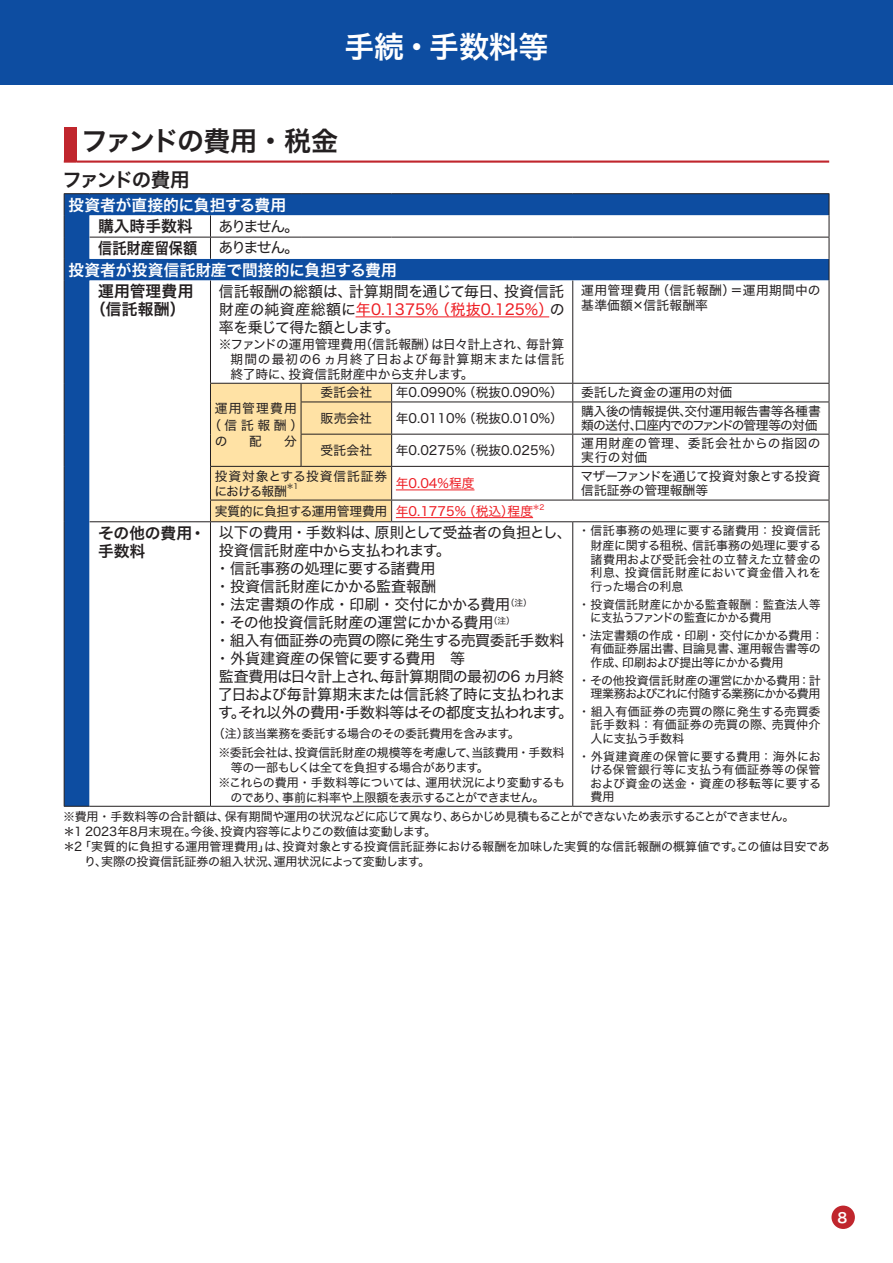
<style>
.page{position:relative;width:893px;height:1263px;background:#fff}
.page>*{position:absolute;margin:0;border:0;box-sizing:border-box;transform-origin:0 0}
.t1{font:30px "Hira Kaku Std N W6";letter-spacing:-.005em;color:#fff}
.t2{font:27px "Hira Kaku Std N W6";letter-spacing:-.085em;color:#231f20}
.t3{font:19.5px "Hira Kaku Std N W6";letter-spacing:-.1em;color:#231f20}
.t4{font:15.75px "Hira Kaku Std N W6";color:#fff}
.t5{font:15.75px/18px "Hira Kaku Std N W6";color:#231f20;text-align:center}
.t6{font:15.75px "Hira Kaku Std N W6";color:#231f20;scale:.9 1}
.t7{font:15px/18px "Hira Kaku Std N W4";letter-spacing:-.03em;color:#231f20;text-align:justify}
.t8{font:13.8px "Hira Kaku Std N W6";color:#fff}
.t9{font:12.75px/15px "Hira Kaku Std N W4";color:#231f20;text-align:justify}
.t10{font:12.75px/13.5px "Hira Kaku Std N W4";letter-spacing:-.035em;color:#231f20}
.t11{font:12.75px/15px "Hira Kaku Std N W4";letter-spacing:.025em;color:#231f20}
.t12{font:12.75px/13.5px "Hira Kaku Std N W4";letter-spacing:.045em;color:#231f20}
.t13{font:12.75px/15px "Hira Kaku Std N W4";letter-spacing:.02em;color:#231f20}
.t14{font:12.75px "Hira Kaku Std N W4";color:#ee1d23}
.t15{font:12px/13.5px "Hira Kaku Std N W4";letter-spacing:-.015em;color:#231f20}
.t16{font:12px "Hira Kaku Std N W4";letter-spacing:-.05em;color:#231f20}
.t17{font:12px/13.5px "Hira Kaku Std N W4";letter-spacing:-.065em;color:#231f20;text-align:right}
.t18{font:12px "Hira Kaku Std N W4";letter-spacing:-.045em;color:#231f20}
.t19{font:7.5px "Hira Kaku Std N W4";color:#231f20}
.t20{font:7.5px "Hira Kaku Std N W4";color:#ee1d23}
.s1{color:#ee1d23}
</style>
<div class="page">
<div style="left:831px;top:1205px;width:24px;height:24px;background:#c0262d;border-radius:50%"></div>
<div style="left:0;top:0;width:893px;height:85px;background:#0d4da1"></div>
<div style="left:64px;top:128px;width:13px;height:34px;background:#c0262d"></div>
<svg style="left:64px;top:162px;width:13px;height:1px"></svg>
<hr style="left:77px;top:161px;width:752px;height:2px;background:#c0262d">
<div style="left:65px;top:194px;width:764px;height:612px;background:#0d4da1"></div>
<svg style="left:90px;top:215px;width:739px;height:591px"></svg>
<hr style="left:210px;top:237px;width:91px;height:1px;background:#231f20">
<hr style="left:301px;top:237px;width:91px;height:1px;background:#231f20">
<hr style="left:392px;top:237px;width:181px;height:1px;background:#231f20">
<hr style="left:573px;top:237px;width:256px;height:1px;background:#231f20">
<hr style="left:210px;top:280px;width:1px;height:103px;background:#231f20">
<hr style="left:90px;top:521px;width:120px;height:1px;background:#231f20">
<hr style="left:90px;top:806px;width:120px;height:1px;background:#231f20">
<hr style="left:210px;top:522px;width:1px;height:284px;background:#231f20">
<hr style="left:572px;top:522px;width:1px;height:284px;background:#231f20">
<hr style="left:829px;top:522px;width:1px;height:284px;background:#231f20">
<hr style="left:210px;top:806px;width:91px;height:1px;background:#231f20">
<hr style="left:301px;top:806px;width:91px;height:1px;background:#231f20">
<hr style="left:392px;top:806px;width:181px;height:1px;background:#231f20">
<hr style="left:573px;top:806px;width:256px;height:1px;background:#231f20">
<hr style="left:572px;top:280px;width:1px;height:103px;background:#231f20">
<hr style="left:829px;top:280px;width:1px;height:103px;background:#231f20">
<svg style="left:210px;top:383px;width:620px;height:139px"></svg>
<hr style="left:210px;top:193px;width:91px;height:1px;background:#231f20">
<hr style="left:301px;top:193px;width:91px;height:1px;background:#231f20">
<hr style="left:392px;top:193px;width:181px;height:1px;background:#231f20">
<hr style="left:573px;top:193px;width:256px;height:1px;background:#231f20">
<svg style="left:64px;top:193px;width:147px;height:87px"></svg>
<svg style="left:829px;top:194px;width:1px;height:86px"></svg>
<hr style="left:64px;top:280px;width:1px;height:103px;background:#231f20">
<svg style="left:64px;top:383px;width:1px;height:19px"></svg>
<hr style="left:64px;top:402px;width:1px;height:32px;background:#231f20">
<hr style="left:64px;top:434px;width:1px;height:32px;background:#231f20">
<hr style="left:64px;top:466px;width:1px;height:34px;background:#231f20">
<svg style="left:64px;top:500px;width:1px;height:22px"></svg>
<hr style="left:64px;top:522px;width:1px;height:284px;background:#231f20">
<svg style="left:64px;top:806px;width:26px;height:1px"></svg>
<hr style="left:356px;top:316px;width:193px;height:1px;background:#ee1d23">
<hr style="left:396px;top:490px;width:78px;height:1px;background:#ee1d23">
<hr style="left:396px;top:517px;width:137px;height:1px;background:#ee1d23">
<h1 class="t1" style="left:344px;top:24px;width:206px">手続・手数料等</h1>
<h2 class="t2" style="left:81px;top:120px;width:258px">ファンドの費用・税金</h2>
<h3 class="t3" style="left:63px;top:164px;width:129px">ファンドの費用</h3>
<h3 class="t4" style="left:68px;top:192px;width:219px">投資者が直接的に負担する費用</h3>
<h3 class="t5" style="left:98px;top:218px;width:96px">購入時手数料</h3>
<p class="t7" style="left:218px;top:217px;width:82px">ありません。</p>
<h3 class="t6" style="left:98px;top:236px;width:112px">信託財産留保額</h3>
<p class="t7" style="left:218px;top:239px;width:82px">ありません。</p>
<h3 class="t4" style="left:68px;top:258px;width:330px">投資者が投資信託財産で間接的に負担する費用</h3>
<h3 class="t5" style="left:90px;top:283px;width:105px">運用管理費用（信託報酬）</h3>
<p class="t7" style="left:219px;top:282px;width:347px">信託報酬の総額は、計算期間を通じて毎日、投資信託財産の純資産総額に<span class="s1">年0.1375%（税抜0.125%）</span>の率を乗じて得た額とします。</p>
<p class="t9" style="left:231px;top:336px;width:335px;text-indent:-12px">※ファンドの運用管理費用（信託報酬）は日々計上され、毎計算期間の最初の6 ヵ月終了日および毎計算期末または信託終了時に、投資信託財産中から支弁します。</p>
<p class="t11" style="left:581px;top:282px;width:241px">運用管理費用（信託報酬）＝運用期間中の基準価額×信託報酬率</p>
<p class="t9" style="left:320px;top:385px;width:53px">委託会社</p>
<p class="t9" style="left:396px;top:385px;width:168px">年0.0990%（税抜0.090%）</p>
<p class="t9" style="left:581px;top:385px;width:152px">委託した資金の運用の対価</p>
<p class="t9" style="left:321px;top:411px;width:53px">販売会社</p>
<p class="t9" style="left:396px;top:411px;width:168px">年0.0110%（税抜0.010%）</p>
<p class="t10" style="left:581px;top:405px;width:241px">購入後の情報提供、交付運用報告書等各種書類の送付、口座内でのファンドの管理等の対価</p>
<p class="t9" style="left:321px;top:443px;width:53px">受託会社</p>
<p class="t9" style="left:396px;top:443px;width:168px">年0.0275%（税抜0.025%）</p>
<p class="t12" style="left:581px;top:437px;width:241px">運用財産の管理、委託会社からの指図の実行の対価</p>
<p class="t13" style="left:214px;top:468px;width:174px">投資対象とする投資信託証券における報酬</p>
<p class="t9" style="left:215px;top:401px;width:84px">運用管理費用</p>
<p class="t9" style="left:208px;top:417px;width:96px">（信託報酬）</p>
<p class="t9" style="left:215px;top:434px;width:14px">の</p>
<p class="t9" style="left:249px;top:434px;width:14px">配</p>
<p class="t9" style="left:284px;top:434px;width:14px">分</p>
<p class="t19" style="left:286px;top:481px;width:13px">＊1</p>
<p class="t14" style="left:396px;top:474px;width:80px">年0.04%程度</p>
<p class="t10" style="left:581px;top:470px;width:241px">マザーファンドを通じて投資対象とする投資信託証券の管理報酬等</p>
<p class="t9" style="left:215px;top:503px;width:320px">実質的に負担する運用管理費用 <span class="s1">年0.1775%（税込）程度</span></p>
<p class="t20" style="left:533px;top:501px;width:13px">＊2</p>
<h3 class="t5" style="left:98px;top:524px;width:109px;text-align:left">その他の費用・手数料</h3>
<p class="t7" style="left:215px;top:523px;width:359px;text-align:left">以下の費用・手数料は、原則として受益者の負担とし、投資信託財産中から支払われます。<br>・信託事務の処理に要する諸費用<br>・投資信託財産にかかる監査報酬<br>・法定書類の作成・印刷・交付にかかる費用<sup>（注）<br></sup>・その他投資信託財産の運営にかかる費用<sup>（注）<br></sup>・組入有価証券の売買の際に発生する売買委託手数料・外貨建資産の保管に要する費用　等<br>監査費用は日々計上され、毎計算期間の最初の6 ヵ月終了日および毎計算期末または信託終了時に支払われます。それ以外の費用・手数料等はその都度支払われます。</p>
<p class="t15" style="left:218px;top:723px;width:347px;line-height:19.2px;text-indent:-6px">（注）該当業務を委託する場合のその委託費用を含みます。<br>※委託会社は、投資信託財産の規模等を考慮して、当該費用・手数料</p>
<p class="t18" style="left:231px;top:758px;width:259px">等の一部もしくは全てを負担する場合があります。</p>
<p class="t15" style="left:218px;top:775px;width:348px">※これらの費用・手数料等については、運用状況により変動するも</p>
<p class="t16" style="left:231px;top:788px;width:315px">のであり、事前に料率や上限額を表示することができません。</p>
<p class="t15" style="left:578px;top:523px;width:244px;line-height:15px;text-align:right">・信託事務の処理に要する諸費用：投資信託財産に関する租税、信託事務の処理に要する</p>
<p class="t15" style="left:591px;top:552px;width:232px;text-align:justify">諸費用および受託会社の立替えた立替金の利息、投資信託財産において資金借入れを行った場合の利息</p>
<p class="t15" style="left:590px;top:597px;width:232px;text-indent:-12px">・投資信託財産にかかる監査報酬：監査法人等に支払うファンドの監査にかかる費用</p>
<p class="t15" style="left:591px;top:628px;width:234px;text-indent:-12px">・法定書類の作成・印刷・交付にかかる費用：有価証券届出書、目論見書、運用報告書等の作成、印刷および提出等にかかる費用</p>
<p class="t17" style="left:578px;top:673px;width:244px">・その他投資信託財産の運営にかかる費用：計理業務およびこれに付随する業務にかかる費用</p>
<p class="t15" style="left:591px;top:704px;width:231px;text-align:justify;text-indent:-12px">・組入有価証券の売買の際に発生する売買委託手数料：有価証券の売買の際、売買仲介人に支払う手数料</p>
<p class="t15" style="left:590px;top:749px;width:232px;text-align:justify;text-indent:-12px">・外貨建資産の保管に要する費用：海外における保管銀行等に支払う有価証券等の保管および資金の送金・資産の移転等に要する費用</p>
<p class="t16" style="left:63px;top:808px;width:732px">※費用・手数料等の合計額は、保有期間や運用の状況などに応じて異なり、あらかじめ見積もることができないため表示することができません。</p>
<p class="t15" style="left:63px;top:825px;width:374px">＊1 2023年8月末現在。今後、投資内容等によりこの数値は変動します。</p>
<p class="t15" style="left:63px;top:840px;width:768px">＊2 ｢実質的に負担する運用管理費用」は、投資対象とする投資信託証券における報酬を加味した実質的な信託報酬の概算値です。この値は目安であ</p>
<p class="t15" style="left:84px;top:855px;width:347px">り、実際の投資信託証券の組入状況、運用状況によって変動します。</p>
<p class="t8" style="left:838px;top:1207px;width:11px">8</p>
</div>
